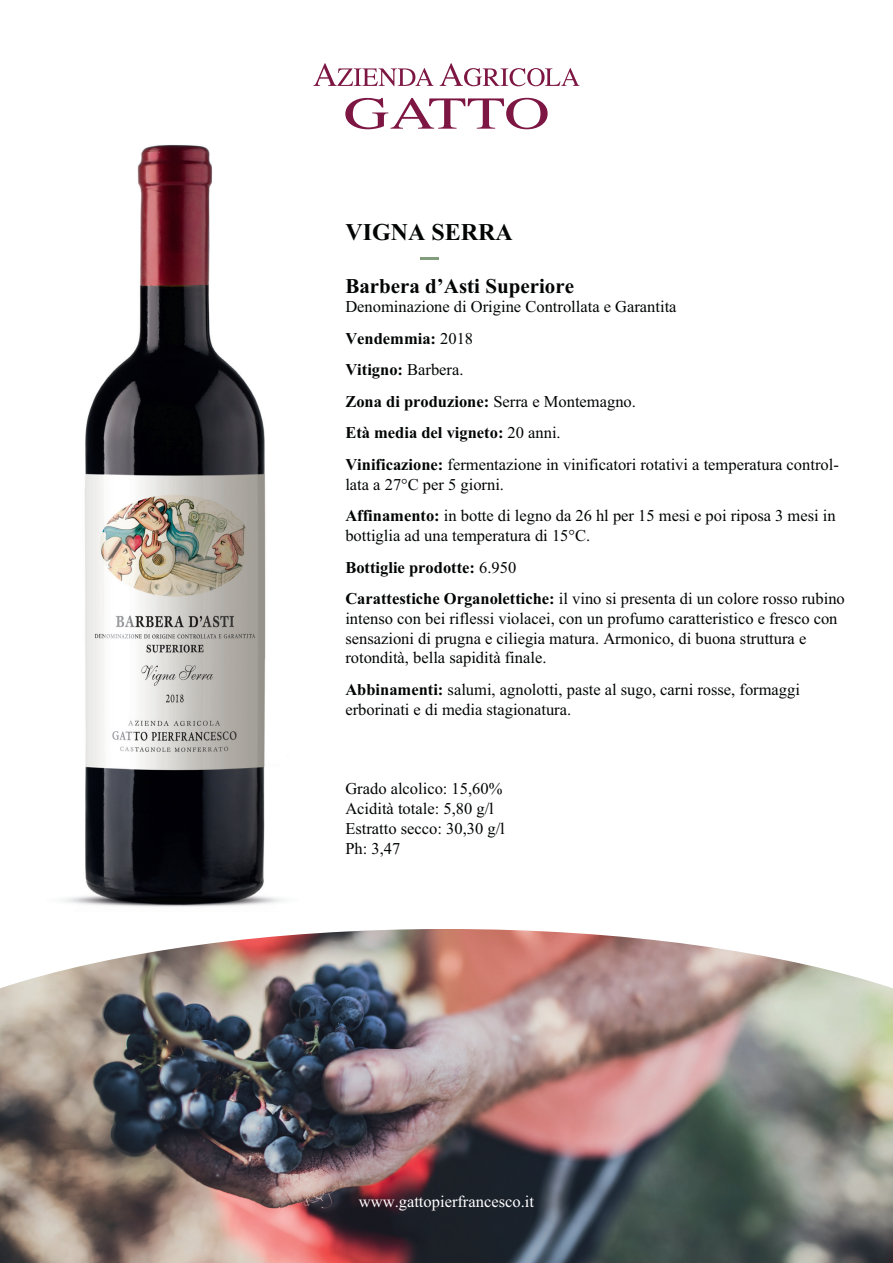
<style>
.page{position:relative;width:893px;height:1263px;background:#fff}
.page>*{position:absolute;margin:0;border:0;box-sizing:border-box;transform-origin:0 0}
.t1{font:700 24px "Times New Roman";color:#030505}
.t2{font:700 21px "Times New Roman";color:#030505}
.t3{font:16.5px/31.5px "Times New Roman";color:#030505}
.t4{font:16.5px "Times New Roman";color:#fff}
.s1{font-weight:700}
</style>
<div class="page">
<img style="left:63px;top:145px;width:221px;height:762px">
<svg style="left:345px;top:98px;width:203px;height:31px"></svg>
<svg style="left:313px;top:63px;width:121px;height:23px"></svg>
<svg style="left:440px;top:63px;width:139px;height:23px"></svg>
<hr style="left:420px;top:257px;width:18px;height:3px;background:#829d7b">
<img style="left:0;top:929px;width:893px;height:334px">
<h1 class="t1" style="left:346px;top:225px;width:169px">VIGNA SERRA</h1>
<p class="t2" style="left:345px;top:279px;width:230px">Barbera d’Asti Superiore</p>
<p class="t3" style="left:345px;top:293px;width:495px">Denominazione di Origine Controllata e Garantita<br><span class="s1">Vendemmia:</span> 2018<br><span class="s1">Vitigno:</span> Barbera.<br><span class="s1">Zona di produzione:</span> Serra e Montemagno.<br><span class="s1">Età media del vigneto:</span> 20 anni.<br><span class="s1">Vinificazione:</span> fermentazione in vinificatori rotativi a temperatura control-</p>
<p class="t3" style="left:345px;top:470px;width:492px">lata a 27°C per 5 giorni.<br><span class="s1">Affinamento:</span> in botte di legno da 26 hl per 15 mesi e poi riposa 3 mesi in</p>
<p class="t3" style="left:345px;top:521px;width:501px">bottiglia ad una temperatura di 15°C.<br><span class="s1">Bottiglie prodotte:</span> 6.950<br><span class="s1">Carattestiche Organolettiche:</span> il vino si presenta di un colore rosso rubino</p>
<p class="t3" style="left:345px;top:610px;width:494px;line-height:19.8px">intenso con bei riflessi violacei, con un profumo caratteristico e fresco con sensazioni di prugna e ciliegia matura. Armonico, di buona struttura e rotondità, bella sapidità finale.</p>
<p class="t3" style="left:345px;top:681px;width:456px;line-height:19.8px"><span class="s1">Abbinamenti:</span> salumi, agnolotti, paste al sugo, carni rosse, formaggi erborinati e di media stagionatura.</p>
<p class="t3" style="left:345px;top:781px;width:161px;line-height:19.8px">Grado alcolico: 15,60%<br>Acidità totale: 5,80 g/l<br>Estratto secco: 30,30 g/l<br>Ph: 3,47</p>
<p class="t4" style="left:359px;top:1196px;width:177px">www.gattopierfrancesco.it</p>
</div>
